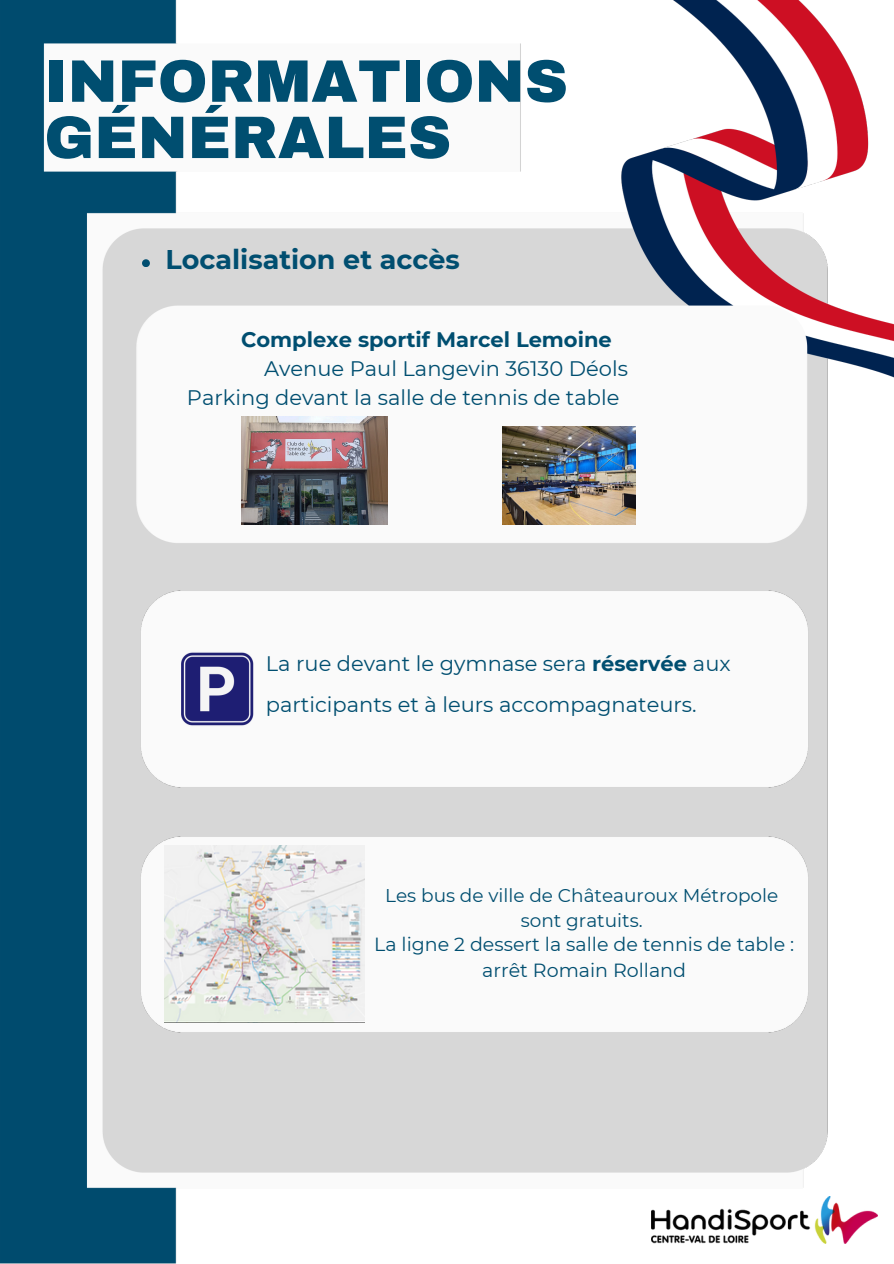
<style>
.page{position:relative;width:894px;height:1264px;background:#fff}
.page>*{position:absolute;margin:0;border:0;box-sizing:border-box;transform-origin:0 0}
.t1{font:900 60px/56.2px "Archivo";color:#004e70}
.t2{font:700 27px "Montserrat";color:#004e70}
.t3{font:21px "Montserrat";color:#004e70}
.t4{font:700 21px "Montserrat";color:#004e70}
.t5{font:19.05px/25.8px "Montserrat";color:#004e70;text-align:center}
.t6{font:18.45px "Montserrat";color:#004e70}
.s1{font-weight:700}
</style>
<div class="page">
<img style="left:0;top:0;width:893px;height:1263px">
<svg style="left:142px;top:259px;width:8px;height:8px"></svg>
<img style="left:133px;top:584px;width:682px;height:210px">
<img style="left:241px;top:416px;width:146px;height:108px">
<img style="left:502px;top:426px;width:133px;height:98px">
<img style="left:133px;top:829px;width:682px;height:210px">
<img style="left:164px;top:845px;width:200px;height:177px">
<p class="t1" style="left:44px;top:54px;width:525px">INFORMATIONS<br>GÉNÉRALES</p>
<p class="t2" style="left:165px;top:243px;width:296px">Localisation et accès</p>
<p class="t4" style="left:241px;top:326px;width:372px">Complexe sportif Marcel Lemoine</p>
<h1 class="t3" style="left:264px;top:355px;width:365px">Avenue Paul Langevin 36130 Déols</h1>
<h2 class="t3" style="left:187px;top:384px;width:434px">Parking devant la salle de tennis de table</h2>
<h3 class="t3" style="left:266px;top:650px;width:466px">La rue devant le gymnase sera <span class="s1">réservée</span> aux</h3>
<p class="t3" style="left:266px;top:691px;width:432px">participants et à leurs accompagnateurs.</p>
<p class="t6" style="left:385px;top:884px;width:394px">Les bus de ville de Châteauroux Métropole</p>
<p class="t6" style="left:520px;top:908px;width:123px">sont gratuits.</p>
<p class="t5" style="left:374px;top:931px;width:421px">La ligne 2 dessert la salle de tennis de table : arrêt Romain Rolland</p>
</div>
